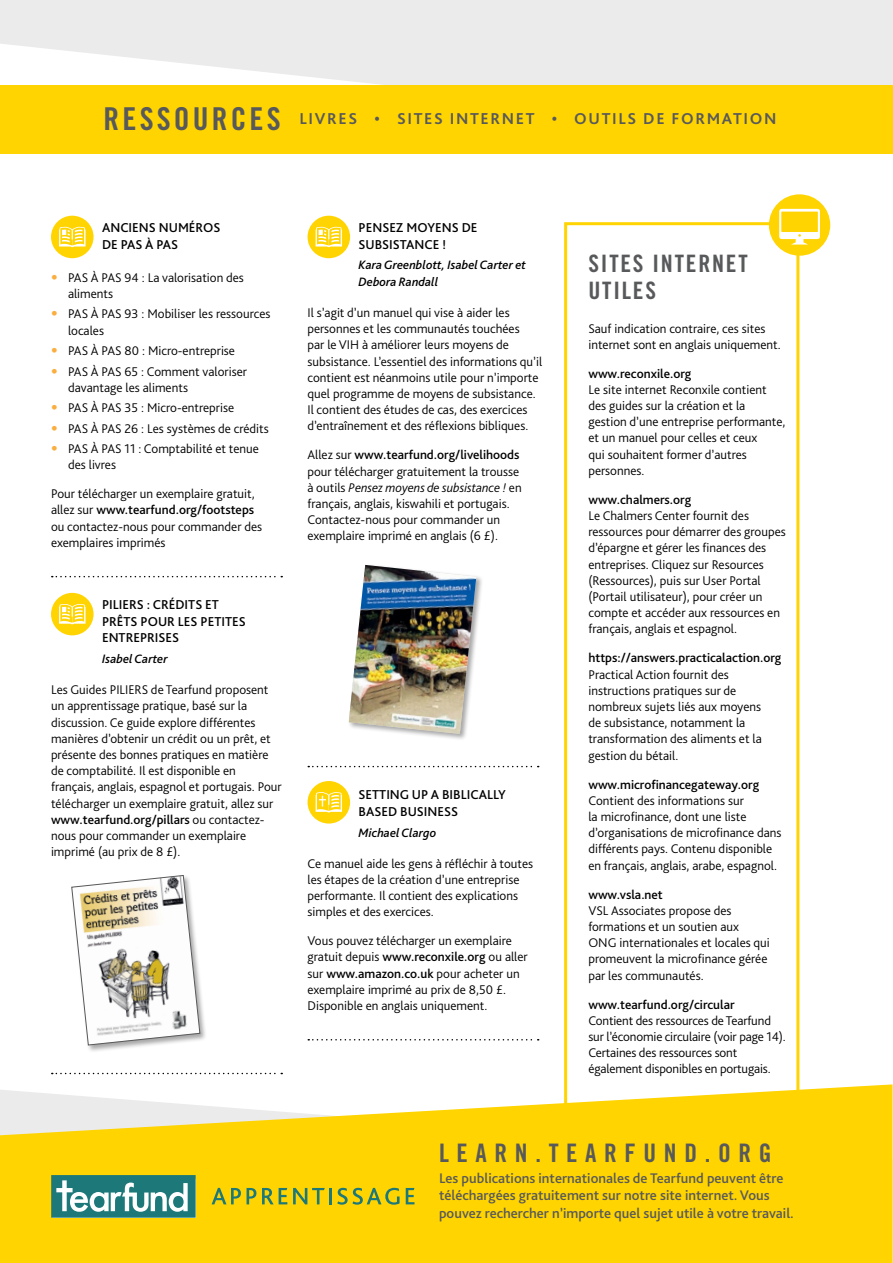
<style>
.page{position:relative;width:893px;height:1263px;background:#fff}
.page>*{position:absolute;margin:0;border:0;box-sizing:border-box;transform-origin:0 0}
.t1{font:25.5px "Trade Gothic Bold Cond Twenty";letter-spacing:.3em;color:#58595b}
.t2{font:24px/27px "Trade Gothic Bold Cond Twenty";letter-spacing:.075em;color:#58595b}
.t3{font:700 16.5px "Bliss Pro";letter-spacing:.1em;color:#58595b}
.t4{font:500 14.55px/17.4px "Bliss Pro";color:#58595b}
.t5{font:500 13.5px/16.5px "Bliss Pro";color:#000}
.t6{font:300 13.2px/16.2px "Bliss Pro";color:#000}
.t7{font:500 13.2px "Bliss Pro";color:#000}
.t8{font:italic 500 12.75px/16.5px "Bliss Pro";color:#000}
.s1{font-family:"Trade Gothic Bold Cond Twenty";font-weight:400;font-size:31.5px}
.s2{font-family:"Trade Gothic Bold Cond Twenty";font-weight:400;color:#fbae40}
.s3{font-weight:500}
.s4{font-style:italic}
</style>
<div class="page">
<svg style="left:0;top:0;width:893px;height:210px;fill:#ebebec"></svg>
<svg style="left:52px;top:576px;width:230px;height:1px"></svg>
<svg style="left:52px;top:1073px;width:230px;height:1px"></svg>
<svg style="left:308px;top:766px;width:231px;height:1px"></svg>
<svg style="left:308px;top:1039px;width:231px;height:1px"></svg>
<div style="left:70px;top:874px;width:137px;height:179px;background:#000;opacity:.35"></div>
<svg style="left:71px;top:875px;width:129px;height:170px"></svg>
<div style="left:348px;top:564px;width:136px;height:177px;background:#000;opacity:.35"></div>
<img style="left:349px;top:565px;width:127px;height:169px">
<div style="left:51px;top:216px;width:43px;height:42px;background:#ffd400;border-radius:50%"></div>
<svg style="left:59px;top:227px;width:27px;height:20px"></svg>
<div style="left:308px;top:216px;width:42px;height:42px;background:#ffd400;border-radius:50%"></div>
<svg style="left:316px;top:227px;width:26px;height:20px"></svg>
<div style="left:51px;top:593px;width:43px;height:42px;background:#ffd400;border-radius:50%"></div>
<svg style="left:59px;top:604px;width:27px;height:20px"></svg>
<div style="left:564px;top:222px;width:235px;height:1041px;border:3px solid #ffd400"></div>
<div style="left:308px;top:781px;width:42px;height:42px;background:#ffd400;border-radius:50%"></div>
<svg style="left:316px;top:792px;width:26px;height:20px"></svg>
<div style="left:769px;top:194px;width:61px;height:62px;background:#ffd400;border-radius:50%"></div>
<svg style="left:779px;top:209px;width:41px;height:36px"></svg>
<div style="left:0;top:85px;width:893px;height:68px;background:#ffd400"></div>
<svg style="left:0;top:1084px;width:892px;height:179px;background:#fdda2d"></svg>
<svg style="left:0;top:1175px;width:800px;height:43px;background:#dac721"></svg>
<p class="t3" style="left:104px;top:109px;width:674px"><span class="s1">RESSOURCES</span> LIVRES • SITES INTERNET • OUTILS DE FORMATION</p>
<p class="t5" style="left:102px;top:219px;width:120px">ANCIENS NUMÉROS<br>DE PAS À PAS</p>
<p class="t6" style="left:68px;top:269px;width:177px;text-indent:-17px"><span class="s2">•</span> PAS À PAS 94 : La valorisation des aliments</p>
<p class="t6" style="left:68px;top:306px;width:204px;text-indent:-17px"><span class="s2">•</span> PAS À PAS 93 : Mobiliser les ressources locales</p>
<p class="t6" style="left:51px;top:342px;width:186px"><span class="s2">•</span> PAS À PAS 80 : Micro-entreprise</p>
<p class="t6" style="left:68px;top:363px;width:181px;text-indent:-17px"><span class="s2">•</span> PAS À PAS 65 : Comment valoriser davantage les aliments</p>
<p class="t6" style="left:51px;top:399px;width:185px"><span class="s2">•</span> PAS À PAS 35 : Micro-entreprise</p>
<p class="t6" style="left:51px;top:420px;width:219px"><span class="s2">•</span> PAS À PAS 26 : Les systèmes de crédits</p>
<p class="t6" style="left:68px;top:440px;width:192px;text-indent:-17px"><span class="s2">•</span> PAS À PAS 11 : Comptabilité et tenue des livres</p>
<p class="t6" style="left:51px;top:485px;width:213px">Pour télécharger un exemplaire gratuit, allez sur <span class="s3">www.tearfund.org/footsteps </span>ou contactez-nous pour commander des exemplaires imprimés</p>
<p class="t5" style="left:102px;top:597px;width:145px">PILIERS : CRÉDITS ET<br>PRÊTS POUR LES PETITES<br>ENTREPRISES</p>
<p class="t8" style="left:102px;top:651px;width:67px">Isabel Carter</p>
<p class="t6" style="left:51px;top:681px;width:232px">Les Guides PILIERS de Tearfund proposent un apprentissage pratique, basé sur la discussion. Ce guide explore différentes manières d’obtenir un crédit ou un prêt, et présente des bonnes pratiques en matière de comptabilité. Il est disponible en français, anglais, espagnol et portugais. Pour télécharger un exemplaire gratuit, allez sur <span class="s3">www.tearfund.org/pillars</span> ou contactez&shy;nous pour commander un exemplaire imprimé (au prix de 8 £).</p>
<p class="t5" style="left:359px;top:219px;width:120px">PENSEZ MOYENS DE<br>SUBSISTANCE !</p>
<p class="t8" style="left:359px;top:257px;width:169px">Kara Greenblott, Isabel Carter et<br>Debora Randall</p>
<p class="t6" style="left:307px;top:304px;width:236px">Il s’agit d’un manuel qui vise à aider les personnes et les communautés touchées<br>par le VIH à améliorer leurs moyens de subsistance. L’essentiel des informations qu’il contient est néanmoins utile pour n’importe quel programme de moyens de subsistance.<br>Il contient des études de cas, des exercices d’entraînement et des réflexions bibliques.</p>
<p class="t6" style="left:307px;top:446px;width:216px">Allez sur <span class="s3">www.tearfund.org/livelihoods </span>pour télécharger gratuitement la trousse à outils <span class="s4">Pensez moyens de subsistance !</span> en français, anglais, kiswahili et portugais.<br>Contactez-nous pour commander un exemplaire imprimé en anglais (6 £).</p>
<p class="t5" style="left:359px;top:787px;width:149px">SETTING UP A BIBLICALLY<br>BASED BUSINESS</p>
<p class="t8" style="left:359px;top:824px;width:79px">Michael Clargo</p>
<p class="t6" style="left:307px;top:855px;width:227px">Ce manuel aide les gens à réfléchir à toutes les étapes de la création d’une entreprise performante. Il contient des explications simples et des exercices.</p>
<p class="t6" style="left:307px;top:932px;width:222px">Vous pouvez télécharger un exemplaire gratuit depuis <span class="s3">www.reconxile.org</span> ou aller sur <span class="s3">www.amazon.co.uk</span> pour acheter un exemplaire imprimé au prix de 8,50 £.<br>Disponible en anglais uniquement.</p>
<h2 class="t2" style="left:588px;top:250px;width:161px">SITES INTERNET<br>UTILES</h2>
<p class="t6" style="left:588px;top:320px;width:194px">Sauf indication contraire, ces sites internet sont en anglais uniquement.</p>
<p class="t7" style="left:588px;top:365px;width:105px">www.reconxile.org</p>
<p class="t6" style="left:588px;top:381px;width:199px">Le site internet Reconxile contient des guides sur la création et la gestion d’une entreprise performante, et un manuel pour celles et ceux<br>qui souhaitent former d’autres personnes.</p>
<p class="t7" style="left:588px;top:491px;width:104px">www.chalmers.org</p>
<p class="t6" style="left:588px;top:507px;width:199px">Le Chalmers Center fournit des ressources pour démarrer des groupes d’épargne et gérer les finances des entreprises. Cliquez sur Resources (Ressources), puis sur User Portal (Portail utilisateur), pour créer un compte et accéder aux ressources en français, anglais et espagnol.</p>
<p class="t7" style="left:588px;top:650px;width:195px">https://answers.practicalaction.org</p>
<p class="t6" style="left:588px;top:666px;width:175px">Practical Action fournit des instructions pratiques sur de nombreux sujets liés aux moyens de subsistance, notamment la transformation des aliments et la gestion du bétail.</p>
<p class="t7" style="left:588px;top:776px;width:172px">www.microfinancegateway.org</p>
<p class="t6" style="left:588px;top:792px;width:195px">Contient des informations sur<br>la microfinance, dont une liste d’organisations de microfinance dans différents pays. Contenu disponible en français, anglais, arabe, espagnol.</p>
<p class="t7" style="left:588px;top:886px;width:76px">www.vsla.net</p>
<p class="t6" style="left:588px;top:902px;width:183px">VSL Associates propose des formations et un soutien aux<br>ONG internationales et locales qui promeuvent la microfinance gérée par les communautés.</p>
<p class="t7" style="left:588px;top:996px;width:148px">www.tearfund.org/circular</p>
<p class="t6" style="left:588px;top:1012px;width:199px">Contient des ressources de Tearfund sur l’économie circulaire (voir page 14).<br>Certaines des ressources sont également disponibles en portugais.</p>
<h1 class="t1" style="left:439px;top:1137px;width:334px">LEARN.TEARFUND.ORG</h1>
<p class="t4" style="left:439px;top:1169px;width:356px">Les publications internationales de Tearfund peuvent être téléchargées gratuitement sur notre site internet. Vous pouvez rechercher n’importe quel sujet utile à votre travail.</p>
</div>
